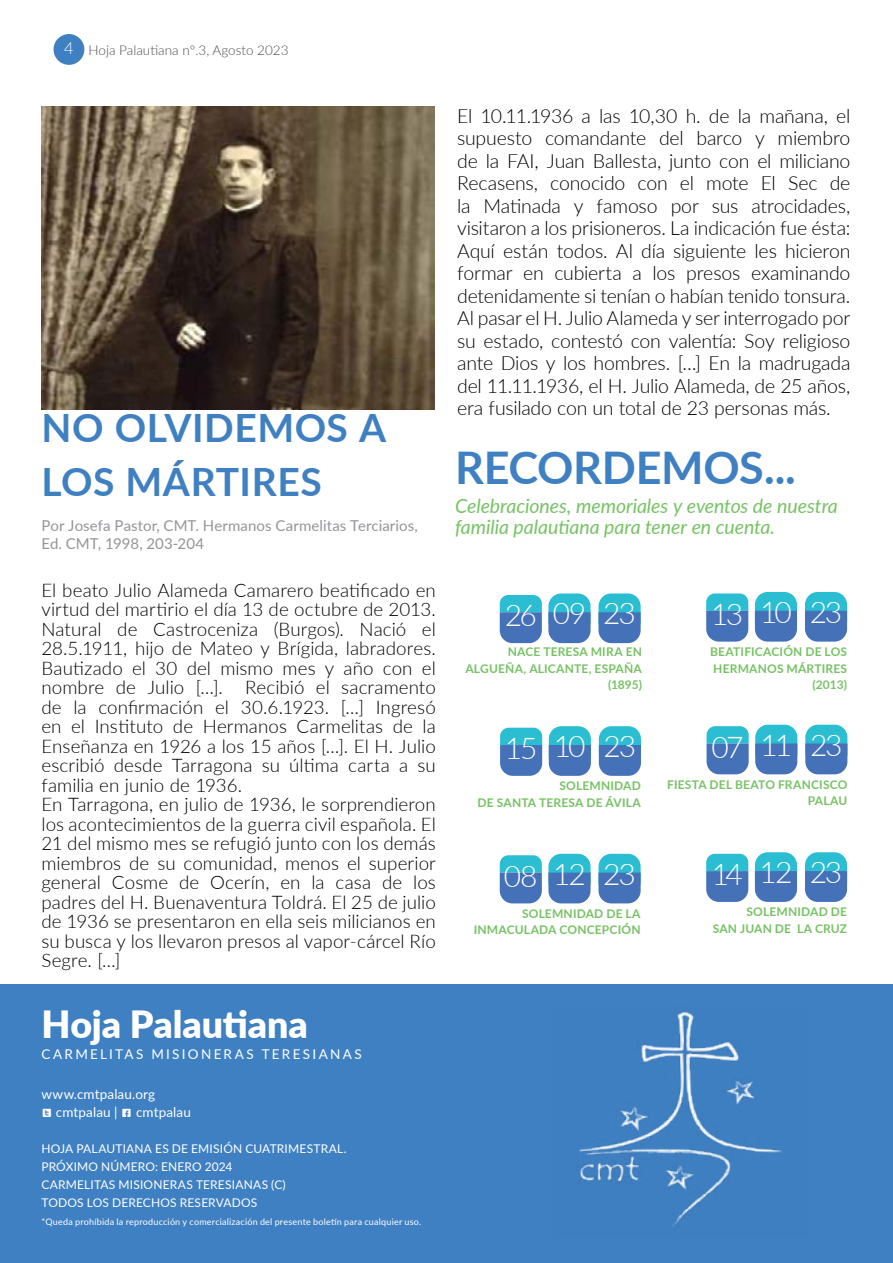
<style>
.page{position:relative;width:893px;height:1263px;background:#fff}
.page>*{position:absolute;margin:0;border:0;box-sizing:border-box;transform-origin:0 0}
.t1{font:700 45px "Lato";letter-spacing:-.005em;color:#3f80c2}
.t2{font:700 39px/54px "Lato";letter-spacing:.015em;color:#3f80c2}
.t3{font:900 37.5px "Lato";letter-spacing:-.005em;color:#fff}
.t4{font:300 30px "Lato";letter-spacing:-.075em;color:#fff}
.t5{font:300 19.5px/22.5px "Lato";letter-spacing:-.01em;color:#000;text-align:justify}
.t6{font:italic 19.5px/21px "Lato";letter-spacing:-.005em;color:#76c264}
.t7{font:300 18.75px/19.5px "Lato";letter-spacing:.005em;color:#000}
.t8{font:15px/18px "Lato";letter-spacing:.005em;color:#939598}
.t9{font:13.5px/18px "Lato";letter-spacing:.01em;color:#fff}
.t10{font:300 13.5px "Lato";color:#4d4d4f}
.t11{font:13.5px "Lato";letter-spacing:.17em;color:#fff}
.t12{font:700 12px/16.5px "Lato";letter-spacing:.015em;color:#76c264;text-align:right}
.t13{font:12px/18px "Lato";letter-spacing:.015em;color:#fff}
.t14{font:9px "Lato";letter-spacing:.025em;color:#fff}
.s1{font-size:16.5px;color:#fff}
.s2{font-family:"Modern Pictograms"}
</style>
<div class="page">
<div style="left:54px;top:34px;width:30px;height:31px;background:#3f80c2;border-radius:50%"></div>
<div style="left:0;top:984px;width:893px;height:279px;background:#3f80c2"></div>
<svg style="left:598px;top:593px;width:43px;height:50px;background:#4c97c7"></svg>
<svg style="left:548px;top:593px;width:42px;height:50px;background:#4a96c6"></svg>
<svg style="left:500px;top:595px;width:42px;height:48px;background:#4592c4"></svg>
<img style="left:579px;top:1011px;width:203px;height:216px">
<svg style="left:805px;top:592px;width:42px;height:50px;background:#4995c6"></svg>
<svg style="left:755px;top:592px;width:42px;height:50px;background:#4995c6"></svg>
<svg style="left:706px;top:593px;width:42px;height:49px;background:#4994c5"></svg>
<svg style="left:599px;top:726px;width:42px;height:50px;background:#4995c6"></svg>
<svg style="left:549px;top:726px;width:42px;height:50px;background:#4995c6"></svg>
<svg style="left:500px;top:728px;width:42px;height:48px;background:#4592c4"></svg>
<svg style="left:805px;top:725px;width:42px;height:49px;background:#4794c5"></svg>
<svg style="left:755px;top:725px;width:42px;height:49px;background:#4794c5"></svg>
<svg style="left:707px;top:726px;width:42px;height:48px;background:#4693c5"></svg>
<svg style="left:598px;top:854px;width:43px;height:49px;background:#4996c6"></svg>
<svg style="left:548px;top:854px;width:42px;height:49px;background:#4794c5"></svg>
<svg style="left:500px;top:855px;width:42px;height:48px;background:#4693c4"></svg>
<svg style="left:805px;top:852px;width:42px;height:50px;background:#4895c6"></svg>
<svg style="left:755px;top:852px;width:42px;height:50px;background:#4895c6"></svg>
<svg style="left:706px;top:854px;width:42px;height:48px;background:#4592c4"></svg>
<img style="left:41px;top:107px;width:394px;height:302px">
<p class="t10" style="left:64px;top:40px;width:226px"><span class="s1">4</span> Hoja Palautiana n°.3, Agosto 2023</p>
<h2 class="t2" style="left:41px;top:399px;width:346px">NO OLVIDEMOS A<br>LOS MÁRTIRES</h2>
<p class="t8" style="left:41px;top:516px;width:378px">Por Josefa Pastor, CMT. Hermanos Carmelitas Terciarios,<br>Ed. CMT, 1998, 203-204</p>
<p class="t7" style="left:41px;top:579px;width:396px">El beato Julio Alameda Camarero beatificado en virtud del martirio el día 13 de octubre de 2013.<br>Natural de Castroceniza (Burgos). Nació el 28.5.1911, hijo de Mateo y Brígida, labradores.<br>Bautizado el 30 del mismo mes y año con el nombre de Julio […]. Recibió el sacramento de la confirmación el 30.6.1923. […] Ingresó en el Instituto de Hermanos Carmelitas de la Enseñanza en 1926 a los 15 años […]. El H. Julio escribió desde Tarragona su última carta a su familia en junio de 1936.<br>En Tarragona, en julio de 1936, le sorprendieron los acontecimientos de la guerra civil española. El 21 del mismo mes se refugió junto con los demás miembros de su comunidad, menos el superior general Cosme de Ocerín, en la casa de los padres del H. Buenaventura Toldrá. El 25 de julio de 1936 se presentaron en ella seis milicianos en su busca y los llevaron presos al vapor-cárcel Río Segre. […]</p>
<h3 class="t3" style="left:41px;top:996px;width:268px">Hoja Palautiana</h3>
<p class="t11" style="left:41px;top:1045px;width:322px">CARMELITAS MISIONERAS TERESIANAS</p>
<p class="t9" style="left:41px;top:1084px;width:151px">www.cmtpalau.org<br><span class="s2">U</span> cmtpalau | <span class="s2">G</span> cmtpalau</p>
<p class="t13" style="left:41px;top:1139px;width:307px">HOJA PALAUTIANA ES DE EMISIÓN CUATRIMESTRAL.<br>PRÓXIMO NÚMERO: ENERO 2024<br>CARMELITAS MISIONERAS TERESIANAS (C)<br>TODOS LOS DERECHOS RESERVADOS</p>
<p class="t14" style="left:41px;top:1215px;width:381px">*Queda prohíbida la reproducción y comercialización del presente boletín para cualquier uso.</p>
<p class="t5" style="left:457px;top:104px;width:395px">El 10.11.1936 a las 10,30 h. de la mañana, el supuesto comandante del barco y miembro de la FAI, Juan Ballesta, junto con el miliciano Recasens, conocido con el mote El Sec de la Matinada y famoso por sus atrocidades, visitaron a los prisioneros. La indicación fue ésta:<br>Aquí están todos. Al día siguiente les hicieron formar en cubierta a los presos examinando detenidamente si tenían o habían tenido tonsura.<br>Al pasar el H. Julio Alameda y ser interrogado por su estado, contestó con valentía: Soy religioso ante Dios y los hombres. […] En la madrugada del 11.11.1936, el H. Julio Alameda, de 25 años, era fusilado con un total de 23 personas más.</p>
<h1 class="t1" style="left:455px;top:434px;width:342px">RECORDEMOS...</h1>
<p class="t6" style="left:455px;top:495px;width:384px">Celebraciones, memoriales y eventos de nuestra familia palautiana para tener en cuenta.</p>
<h3 class="t4" style="left:505px;top:593px;width:133px">26 09 23</h3>
<p class="t12" style="left:465px;top:643px;width:178px">NACE TERESA MIRA EN<br>ALGUEÑA, ALICANTE, ESPAÑA (1895)</p>
<h3 class="t4" style="left:505px;top:725px;width:133px">15 10 23</h3>
<p class="t12" style="left:478px;top:777px;width:165px">SOLEMNIDAD<br>DE SANTA TERESA DE ÁVILA</p>
<h3 class="t4" style="left:504px;top:853px;width:133px">08 12 23</h3>
<p class="t12" style="left:474px;top:905px;width:168px">SOLEMNIDAD DE LA<br>INMACULADA CONCEPCIÓN</p>
<h3 class="t4" style="left:711px;top:591px;width:132px">13 10 23</h3>
<p class="t12" style="left:710px;top:643px;width:138px">BEATIFICACIÓN DE LOS<br>HERMANOS MÁRTIRES (2013)</p>
<h3 class="t4" style="left:712px;top:724px;width:133px">07 11 23</h3>
<p class="t12" style="left:667px;top:776px;width:182px">FIESTA DEL BEATO FRANCISCO<br>PALAU</p>
<h3 class="t4" style="left:712px;top:851px;width:132px">14 12 23</h3>
<p class="t12" style="left:713px;top:903px;width:136px">SOLEMNIDAD DE<br>SAN JUAN DE LA CRUZ</p>
</div>
